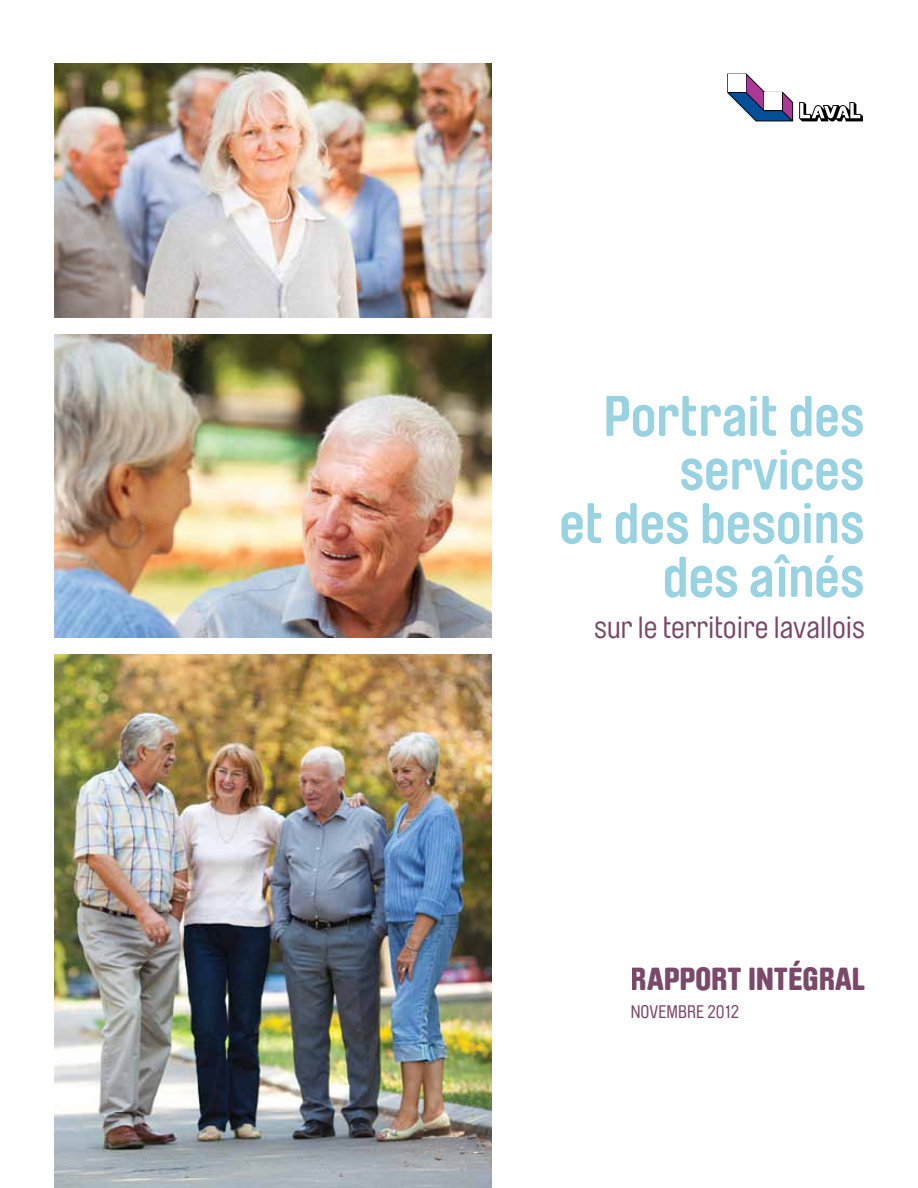
<style>
.page{position:relative;width:918px;height:1188px;background:#fff}
.page>*{position:absolute;margin:0;border:0;box-sizing:border-box;transform-origin:0 0}
.t1{font:700 56.55px/53.6px "Brauer Neue";color:#99d3e2;text-align:right}
.t2{font:900 31.5px "Brauer Neue";color:#79496a}
.t3{font:30.45px "Brauer Neue";color:#79496a}
.t4{font:18px "Brauer Neue";color:#79496a}
</style>
<div class="page">
<svg style="left:799px;top:102px;width:64px;height:20px"></svg>
<svg style="left:727px;top:74px;width:66px;height:47px"></svg>
<img style="left:54px;top:334px;width:437px;height:304px">
<img style="left:54px;top:64px;width:437px;height:254px">
<img style="left:54px;top:655px;width:437px;height:533px">
<p class="t1" style="left:559px;top:390px;width:307px">Portrait des services<br>et des besoins des aînés</p>
<p class="t3" style="left:594px;top:610px;width:272px">sur le territoire lavallois</p>
<p class="t2" style="left:631px;top:961px;width:236px">RAPPORT INTÉGRAL</p>
<p class="t4" style="left:631px;top:1002px;width:110px">NOVEMBRE 2012</p>
</div>
